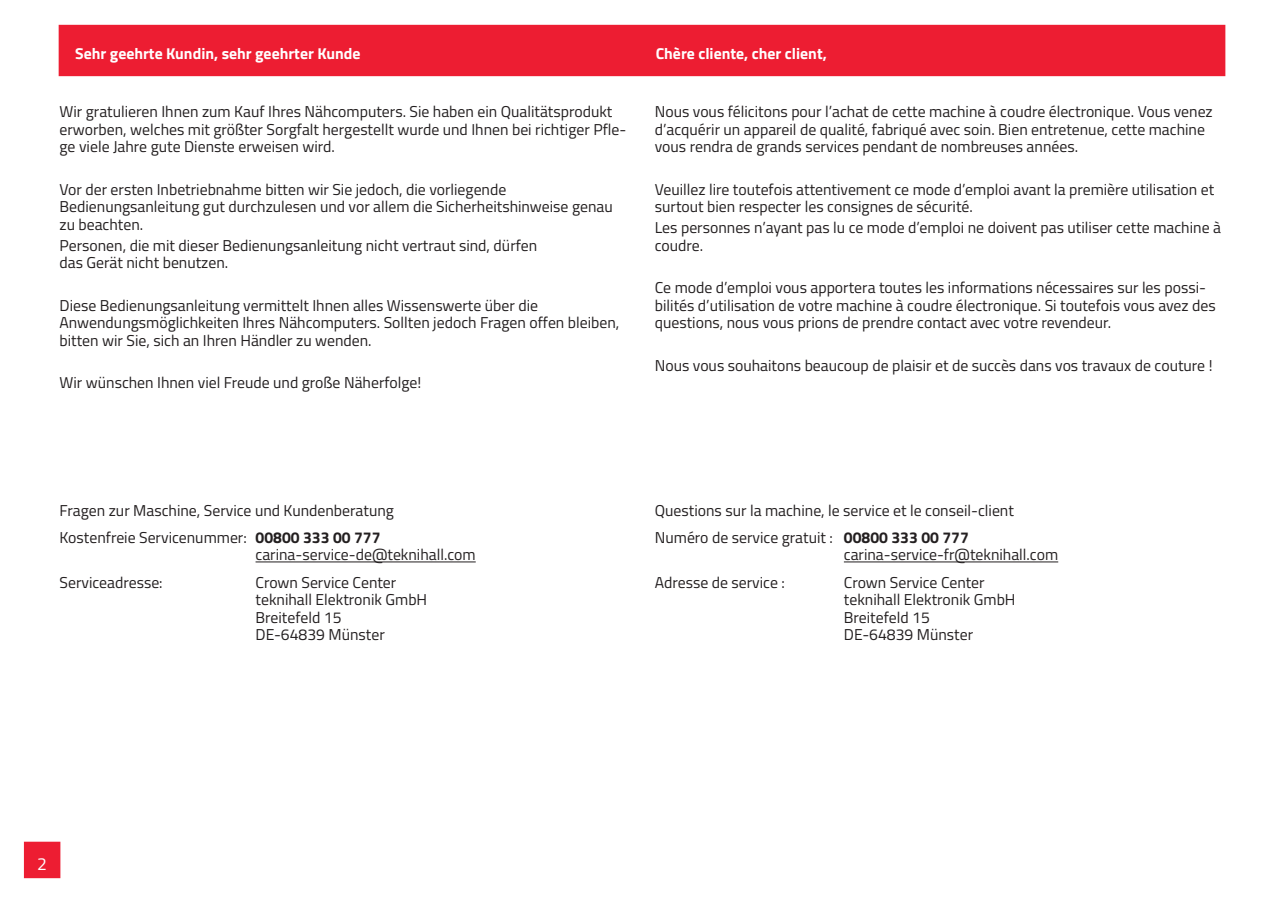
<style>
.page{position:relative;width:1275px;height:903px;background:#fff}
.page>*{position:absolute;margin:0;border:0;box-sizing:border-box;transform-origin:0 0}
.t1{font:17.5px "Titillium Web";color:#fff}
.t2{font:15.75px/17.5px "Titillium Web";color:#231f20}
.t3{font:700 15.75px "Titillium Web";color:#fff}
.s1{font-weight:700}
</style>
<div class="page">
<div style="left:25px;top:842px;width:35px;height:35px;background:#ed1d32"></div>
<div style="left:24px;top:842px;width:36px;height:36px;border:2px solid #ed1d32"></div>
<div style="left:60px;top:26px;width:1164px;height:49px;background:#ed1d32"></div>
<div style="left:59px;top:25px;width:1166px;height:51px;border:2px solid #ed1d32"></div>
<hr style="left:256px;top:562px;width:220px;height:1px;background:#231f20">
<hr style="left:844px;top:562px;width:214px;height:1px;background:#231f20">
<p class="t3" style="left:75px;top:42px;width:287px">Sehr geehrte Kundin, sehr geehrter Kunde</p>
<p class="t3" style="left:656px;top:42px;width:173px">Chère cliente, cher client,</p>
<p class="t2" style="left:60px;top:102px;width:568px">Wir gratulieren Ihnen zum Kauf Ihres Nähcomputers. Sie haben ein Qualitätsprodukt erworben, welches mit größter Sorgfalt hergestellt wurde und Ihnen bei richtiger Pfle&shy;ge viele Jahre gute Dienste erweisen wird.</p>
<p class="t2" style="left:60px;top:179px;width:555px">Vor der ersten Inbetriebnahme bitten wir Sie jedoch, die vorliegende<br>Bedienungsanleitung gut durchzulesen und vor allem die Sicherheitshinweise genau zu beachten.</p>
<p class="t2" style="left:60px;top:236px;width:479px">Personen, die mit dieser Bedienungsanleitung nicht vertraut sind, dürfen das Gerät nicht benutzen.</p>
<p class="t2" style="left:60px;top:296px;width:561px">Diese Bedienungsanleitung vermittelt Ihnen alles Wissenswerte über die<br>Anwendungsmöglichkeiten Ihres Nähcomputers. Sollten jedoch Fragen offen bleiben, bitten wir Sie, sich an Ihren Händler zu wenden.</p>
<p class="t2" style="left:60px;top:373px;width:363px">Wir wünschen Ihnen viel Freude und große Näherfolge!</p>
<p class="t2" style="left:655px;top:102px;width:559px">Nous vous félicitons pour l’achat de cette machine à coudre électronique. Vous venez d’acquérir un appareil de qualité, fabriqué avec soin. Bien entretenue, cette machine vous rendra de grands services pendant de nombreuses années.</p>
<p class="t2" style="left:655px;top:179px;width:561px">Veuillez lire toutefois attentivement ce mode d’emploi avant la première utilisation et surtout bien respecter les consignes de sécurité.</p>
<p class="t2" style="left:655px;top:218px;width:568px">Les personnes n’ayant pas lu ce mode d’emploi ne doivent pas utiliser cette machine à coudre.</p>
<p class="t2" style="left:655px;top:278px;width:562px">Ce mode d’emploi vous apportera toutes les informations nécessaires sur les possi&shy;bilités d’utilisation de votre machine à coudre électronique. Si toutefois vous avez des questions, nous vous prions de prendre contact avec votre revendeur.</p>
<p class="t2" style="left:655px;top:356px;width:559px">Nous vous souhaitons beaucoup de plaisir et de succès dans vos travaux de couture !</p>
<p class="t2" style="left:60px;top:495px;width:336px;line-height:27.5px">Fragen zur Maschine, Service und Kundenberatung<br>Kostenfreie Servicenummer: <span class="s1">00800 333 00 777</span></p>
<p class="t2" style="left:256px;top:545px;width:222px">carina-service-de@teknihall.com</p>
<p class="t2" style="left:60px;top:573px;width:105px">Serviceadresse:</p>
<p class="t2" style="left:256px;top:573px;width:173px">Crown Service Center teknihall Elektronik GmbH<br>Breitefeld 15<br>DE-64839 Münster</p>
<p class="t2" style="left:655px;top:495px;width:360px;line-height:27.5px">Questions sur la machine, le service et le conseil-client<br>Numéro de service gratuit : <span class="s1">00800 333 00 777</span></p>
<p class="t2" style="left:844px;top:545px;width:216px">carina-service-fr@teknihall.com</p>
<p class="t2" style="left:655px;top:573px;width:132px">Adresse de service :</p>
<p class="t2" style="left:844px;top:573px;width:173px">Crown Service Center teknihall Elektronik GmbH<br>Breitefeld 15<br>DE-64839 Münster</p>
<p class="t1" style="left:37px;top:851px;width:11px">2</p>
</div>
